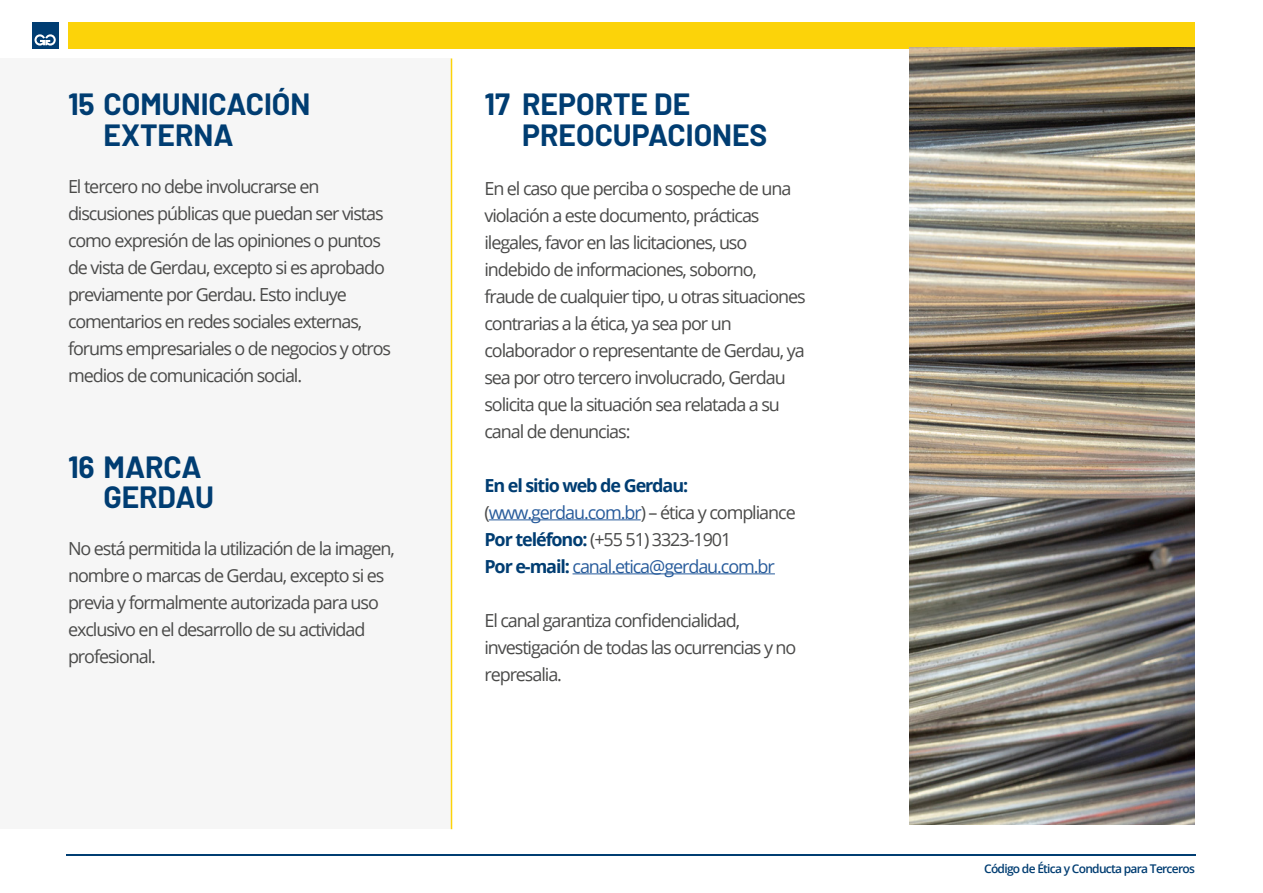
<style>
.page{position:relative;width:1263px;height:893px;background:#fff}
.page>*{position:absolute;margin:0;border:0;box-sizing:border-box;transform-origin:0 0}
.t1{font:700 30px/30.6px "Barlow";color:#003d72}
.t2{font:18px/27px "Open Sans";letter-spacing:-.06em;color:#4a4a49}
.t3{font:700 18px/27px "Open Sans";letter-spacing:-.06em;color:#003d72}
.t4{font:600 12px "Open Sans";letter-spacing:-.06em;color:#003d72}
.s1{font-weight:400;color:#4a4a49}
.s2{font-weight:400;color:#275b9b}
</style>
<div class="page">
<div style="left:32px;top:22px;width:26px;height:26px;background:#003d72"></div>
<svg style="left:35px;top:34px;width:21px;height:12px"></svg>
<div style="left:68px;top:22px;width:1127px;height:26px;background:#fcd309"></div>
<hr style="left:66px;top:854px;width:1129px;height:2px;background:#003d72">
<div style="left:0;top:58px;width:451px;height:771px;background:#f6f6f6"></div>
<hr style="left:451px;top:58px;width:1px;height:771px;background:#fcd309">
<hr style="left:489px;top:519px;width:152px;height:1px;background:#275b9b">
<hr style="left:572px;top:573px;width:203px;height:1px;background:#275b9b">
<img style="left:909px;top:48px;width:286px;height:777px">
<h1 class="t1" style="left:104px;top:87px;width:208px;text-indent:-36px">15 COMUNICACIÓN<br>EXTERNA</h1>
<p class="t2" style="left:68px;top:173px;width:325px">El tercero no debe involucrarse en discusiones públicas que puedan ser vistas como expresión de las opiniones o puntos de vista de Gerdau, excepto si es aprobado previamente por Gerdau. Esto incluye comentarios en redes sociales externas, forums empresariales o de negocios y otros medios de comunicación social.</p>
<h1 class="t1" style="left:104px;top:449px;width:112px;text-indent:-36px">16 MARCA<br>GERDAU</h1>
<p class="t2" style="left:68px;top:535px;width:328px">No está permitida la utilización de la imagen, nombre o marcas de Gerdau, excepto si es previa y formalmente autorizada para uso exclusivo en el desarrollo de su actividad profesional.</p>
<h1 class="t1" style="left:522px;top:87px;width:247px;text-indent:-38px">17 REPORTE DE<br>PREOCUPACIONES</h1>
<p class="t2" style="left:484px;top:174px;width:323px">En el caso que perciba o sospeche de una violación a este documento, prácticas ilegales, favor en las licitaciones, uso indebido de informaciones, soborno, fraude de cualquier tipo, u otras situaciones contrarias a la ética, ya sea por un colaborador o representante de Gerdau, ya sea por otro tercero involucrado, Gerdau solicita que la situación sea relatada a su canal de denuncias:</p>
<p class="t3" style="left:484px;top:471px;width:313px">En el sitio web de Gerdau: <span class="s1">(</span><span class="s2">www.gerdau.com.br</span><span class="s1">) – ética y compliance </span>Por teléfono: <span class="s1">(+55 51) 3323-1901<br></span>Por e-mail: <span class="s2">canal.etica@gerdau.com.br</span></p>
<p class="t2" style="left:484px;top:606px;width:314px">El canal garantiza confidencialidad, investigación de todas las ocurrencias y no represalia.</p>
<p class="t4" style="left:984px;top:861px;width:212px">Código de Ética y Conducta para Terceros</p>
</div>
